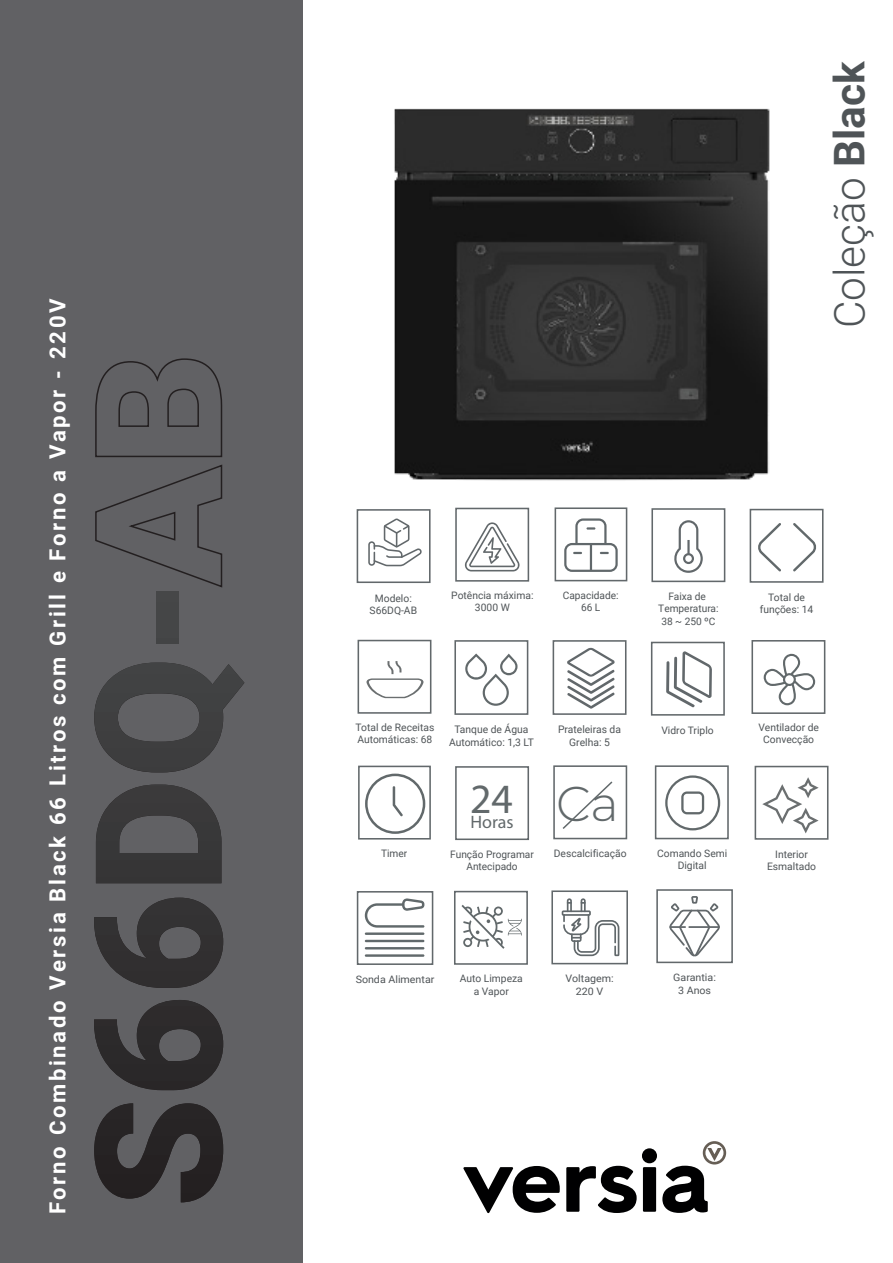
<style>
.page{position:relative;width:893px;height:1263px;background:#fff}
.page>*{position:absolute;margin:0;border:0;box-sizing:border-box;transform-origin:0 0}
.t1{font:300 48.75px "Montserrat";color:#62696b}
.t2{font:300 42.3px "Roboto";color:#4f5457}
.t3{font:41.85px "Myriad Pro";color:#62696b}
.t4{font:700 22.2px "Roboto";letter-spacing:.12em;color:#fff}
.t5{font:18px "Myriad Pro";color:#62696b}
.t6{font:10.35px/12.3px "Roboto";color:#4f5457;text-align:center}
.t7{font:10.35px/12.3px "Roboto";color:#4f5457;text-align:center;scale:1.04 1}
.s1{font-weight:700}
</style>
<div class="page">
<svg style="left:463px;top:1166px;width:97px;height:47px"></svg>
<svg style="left:566px;top:1166px;width:71px;height:47px"></svg>
<div style="left:642px;top:1148px;width:15px;height:15px;background:#000001;border-radius:50%"></div>
<div style="left:643px;top:1167px;width:13px;height:45px;background:#000001"></div>
<svg style="left:662px;top:1141px;width:64px;height:72px"></svg>
<div style="left:0;top:0;width:177px;height:31px;background:#616164"></div>
<div style="left:216px;top:0;width:86px;height:22px;background:#616164"></div>
<svg style="left:0;top:42px;width:302px;height:1221px;background:#5b5b5e"></svg>
<div style="left:357px;top:509px;width:74px;height:74px;border:2px solid #62686b"></div>
<svg style="left:368px;top:518px;width:54px;height:48px"></svg>
<div style="left:553px;top:765px;width:74px;height:74px;border:2px solid #62686b"></div>
<svg style="left:562px;top:781px;width:51px;height:48px"></svg>
<div style="left:454px;top:891px;width:74px;height:74px;border:2px solid #62686b"></div>
<svg style="left:461px;top:905px;width:61px;height:44px"></svg>
<div style="left:455px;top:508px;width:74px;height:74px;border:2px solid #62686b"></div>
<svg style="left:465px;top:522px;width:55px;height:49px"></svg>
<div style="left:555px;top:507px;width:72px;height:74px;border:2px solid #62686b"></div>
<div style="left:750px;top:509px;width:73px;height:74px;border:2px solid #62686b"></div>
<svg style="left:758px;top:523px;width:58px;height:48px"></svg>
<div style="left:651px;top:508px;width:74px;height:74px;border:2px solid #62686b"></div>
<svg style="left:674px;top:520px;width:29px;height:53px"></svg>
<div style="left:651px;top:642px;width:74px;height:74px;border:2px solid #62686b"></div>
<svg style="left:666px;top:651px;width:46px;height:57px"></svg>
<div style="left:751px;top:640px;width:74px;height:74px;border:2px solid #62686b"></div>
<svg style="left:764px;top:654px;width:51px;height:51px"></svg>
<div style="left:358px;top:766px;width:73px;height:73px;border:2px solid #62686b"></div>
<svg style="left:365px;top:774px;width:60px;height:60px"></svg>
<svg style="left:564px;top:518px;width:54px;height:54px"></svg>
<div style="left:755px;top:766px;width:73px;height:74px;border:2px solid #62686b"></div>
<svg style="left:762px;top:777px;width:57px;height:56px"></svg>
<div style="left:551px;top:890px;width:77px;height:74px;border:2px solid #62686b"></div>
<svg style="left:561px;top:898px;width:59px;height:59px"></svg>
<div style="left:656px;top:889px;width:77px;height:74px;border:2px solid #62686b"></div>
<svg style="left:669px;top:896px;width:51px;height:60px"></svg>
<div style="left:357px;top:891px;width:76px;height:74px;border:2px solid #62686b"></div>
<svg style="left:365px;top:898px;width:59px;height:59px"></svg>
<div style="left:655px;top:765px;width:74px;height:74px;border:2px solid #62686b"></div>
<svg style="left:665px;top:775px;width:55px;height:55px"></svg>
<div style="left:358px;top:640px;width:73px;height:74px;border:2px solid #62686b"></div>
<svg style="left:366px;top:661px;width:58px;height:37px"></svg>
<div style="left:454px;top:640px;width:74px;height:75px;border:2px solid #62686b"></div>
<svg style="left:465px;top:653px;width:52px;height:53px"></svg>
<div style="left:553px;top:640px;width:73px;height:75px;border:2px solid #62686b"></div>
<svg style="left:567px;top:647px;width:48px;height:62px"></svg>
<div style="left:455px;top:766px;width:74px;height:74px;border:2px solid #62686b"></div>
<img style="left:394px;top:108px;width:376px;height:373px">
<h3 class="t4" style="left:42px;top:1214px;width:917px;rotate:-90deg">Forno Combinado Versia Black 66 Litros com Grill e Forno a Vapor - 220V</h3>
<h2 class="t2" style="left:820px;top:328px;width:269px;rotate:-90deg">Coleção <span class="s1">Black</span></h2>
<p class="t6" style="left:370px;top:591px;width:49px">Modelo:<br>S66DQ-AB</p>
<p class="t6" style="left:451px;top:588px;width:84px">Potência máxima:<br>3000 W</p>
<p class="t6" style="left:563px;top:589px;width:57px">Capacidade:<br>66 L</p>
<p class="t6" style="left:760px;top:590px;width:55px">Total de funções: 14</p>
<p class="t6" style="left:658px;top:590px;width:62px">Faixa de<br>Temperatura:<br>38 ~ 250 ºC</p>
<p class="t6" style="left:355px;top:721px;width:80px;text-align:left">Total de Receitas<br>Automáticas: 68</p>
<p class="t6" style="left:449px;top:723px;width:86px">Tanque de Água<br>Automático: 1,3 LT</p>
<p class="t6" style="left:558px;top:723px;width:64px">Prateleiras da<br>Grelha: 5</p>
<h3 class="t3" style="left:470px;top:773px;width:44px">24</h3>
<h3 class="t5" style="left:470px;top:810px;width:45px">Horas</h3>
<h1 class="t1" style="left:556px;top:771px;width:64px">Ca</h1>
<p class="t6" style="left:661px;top:724px;width:54px">Vidro Triplo</p>
<p class="t6" style="left:758px;top:721px;width:62px">Ventilador de<br>Convecção</p>
<p class="t6" style="left:657px;top:846px;width:72px">Comando Semi<br>Digital</p>
<p class="t6" style="left:554px;top:847px;width:74px">Descalcificação</p>
<p class="t6" style="left:381px;top:847px;width:28px">Timer</p>
<p class="t6" style="left:767px;top:847px;width:50px">Interior<br>Esmaltado</p>
<p class="t6" style="left:450px;top:848px;width:85px">Função Programar<br>Antecipado</p>
<p class="t7" style="left:356px;top:973px;width:77px">Sonda Alimentar</p>
<p class="t6" style="left:460px;top:972px;width:65px">Auto Limpeza a Vapor</p>
<p class="t7" style="left:566px;top:972px;width:48px">Voltagem:<br>220 V</p>
<p class="t7" style="left:673px;top:971px;width:43px">Garantia:<br>3 Anos</p>
</div>
